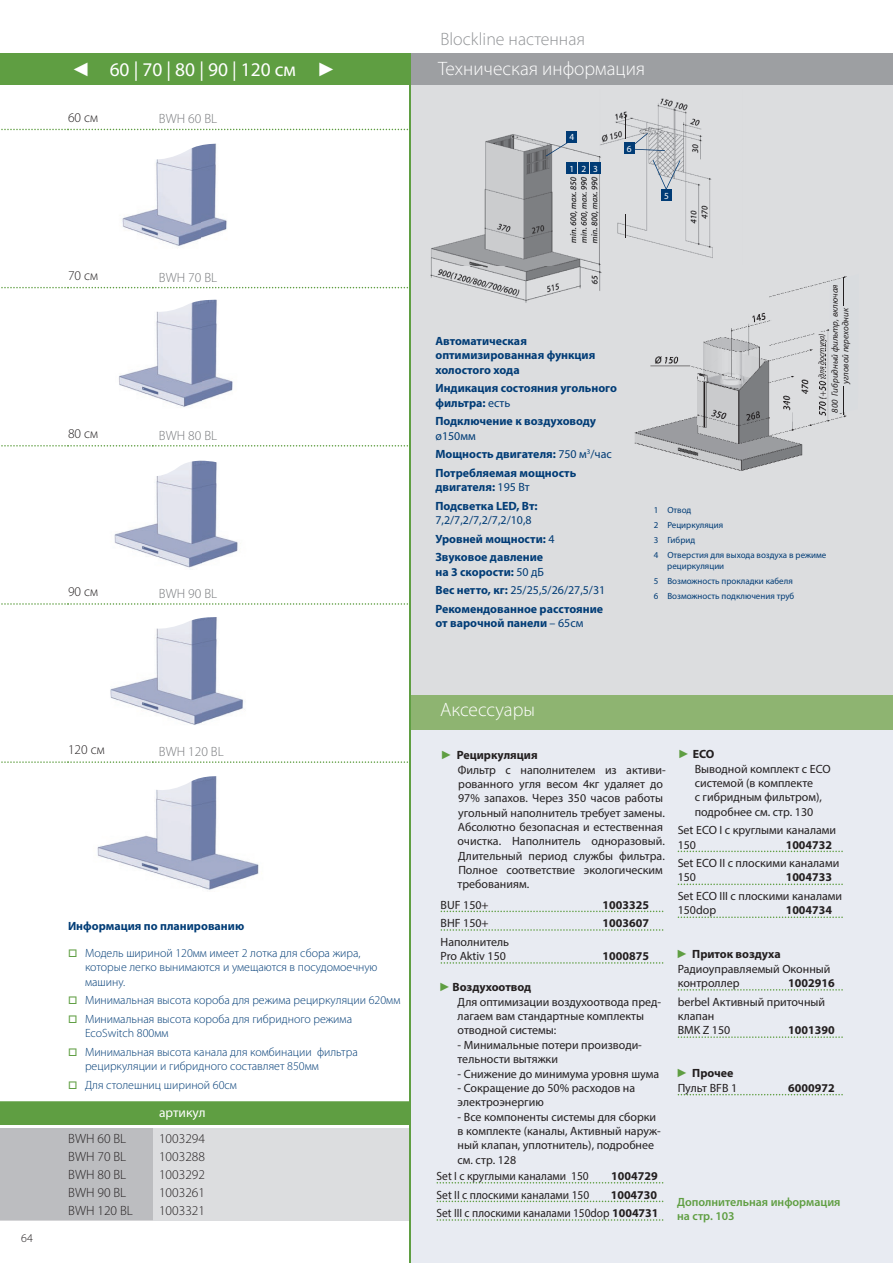
<style>
.page{position:relative;width:893px;height:1263px;background:#fff}
.page>*{position:absolute;margin:0;border:0;box-sizing:border-box;transform-origin:0 0}
.t1{font:300 19.5px "Myriad Pro";color:#fff}
.t2{font:19.5px "Myriad Pro";color:#fff}
.t3{font:300 18px "Myriad Pro";color:#939598}
.t4{font:300 13.5px/18px "Myriad Pro";color:#231f20}
.t5{font:300 13.5px "Myriad Pro";color:#76787b}
.t6{font:13.5px "Myriad Pro";color:#fff}
.t7{font:12px/14.4px "Myriad Pro";color:#231f20}
.t8{font:700 12px/18.6px "Myriad Pro";color:#013c76}
.t9{font:300 12px/18.6px "Myriad Pro";color:#013c76}
.t10{font:700 12px "Myriad Pro";color:#231f20}
.t11{font:12px "Myriad Pro";color:#231f20;scale:.96 1}
.t12{font:12px/18.6px "Myriad Pro";color:#231f20;text-align:right;scale:.95 1}
.t13{font:600 12px/14.4px "Myriad Pro";color:#5f9e42}
.t14{font:300 12px "Myriad Pro";color:#231f20}
.t15{font:9.3px "Myriad Pro";color:#fff}
.t16{font:9px/15px "Myriad Pro";color:#013c76}
.t17{font:italic 9px/10.8px "Myriad Pro";color:#231f20;text-align:center}
.t18{font:italic 8.25px "Myriad Pro";color:#231f20;scale:.95 1}
.s1{font-family:"Arial Narrow"}
.s2{font-weight:400}
.s3{font-family:"Arial Narrow";color:#5f9e42}
.s4{font-weight:700}
.s5{font-family:"Arial";font-weight:700;color:#5f9e42}
</style>
<div class="page">
<div style="left:410px;top:71px;width:483px;height:651px;background:#dcdddf"></div>
<img style="left:634px;top:280px;width:213px;height:191px">
<div style="left:411px;top:713px;width:482px;height:550px;background:#e8ebf2"></div>
<img style="left:431px;top:98px;width:282px;height:169px">
<img style="left:430px;top:267px;width:172px;height:36px">
<img style="left:619px;top:265px;width:124px;height:46px">
<svg style="left:441px;top:911px;width:222px;height:1px"></svg>
<svg style="left:441px;top:929px;width:222px;height:2px"></svg>
<svg style="left:441px;top:962px;width:222px;height:2px"></svg>
<div style="left:0;top:53px;width:411px;height:32px;background:#5f9e42"></div>
<div style="left:410px;top:53px;width:483px;height:32px;background:#9d9fa2"></div>
<div style="left:411px;top:695px;width:482px;height:34px;background:#8eb471"></div>
<hr style="left:410px;top:53px;width:1px;height:1210px;background:#5f9e42">
<img style="left:122px;top:166px;width:105px;height:80px">
<img style="left:119px;top:317px;width:114px;height:90px">
<img style="left:114px;top:483px;width:124px;height:87px">
<img style="left:110px;top:634px;width:135px;height:91px">
<img style="left:97px;top:796px;width:162px;height:94px">
<div style="left:567px;top:131px;width:10px;height:11px;background:#013c76"></div>
<div style="left:661px;top:189px;width:11px;height:12px;background:#013c76"></div>
<div style="left:567px;top:162px;width:10px;height:12px;background:#013c76"></div>
<div style="left:579px;top:162px;width:10px;height:12px;background:#013c76"></div>
<div style="left:590px;top:162px;width:11px;height:12px;background:#013c76"></div>
<svg style="left:678px;top:989px;width:165px;height:1px"></svg>
<svg style="left:678px;top:1036px;width:165px;height:2px"></svg>
<svg style="left:678px;top:851px;width:165px;height:1px"></svg>
<svg style="left:678px;top:883px;width:165px;height:2px"></svg>
<svg style="left:678px;top:916px;width:165px;height:2px"></svg>
<svg style="left:678px;top:1094px;width:165px;height:1px"></svg>
<svg style="left:1px;top:129px;width:491px;height:37px"></svg>
<svg style="left:1px;top:287px;width:491px;height:30px"></svg>
<svg style="left:1px;top:445px;width:409px;height:38px"></svg>
<svg style="left:1px;top:603px;width:409px;height:31px"></svg>
<svg style="left:1px;top:761px;width:409px;height:35px"></svg>
<svg style="left:546px;top:142px;width:22px;height:14px"></svg>
<div style="left:815px;top:332px;width:9px;height:46px;background:#dcdddf"></div>
<svg style="left:625px;top:214px;width:1px;height:24px"></svg>
<svg style="left:625px;top:115px;width:40px;height:36px"></svg>
<div style="left:624px;top:142px;width:10px;height:12px;background:#013c76"></div>
<svg style="left:653px;top:160px;width:27px;height:30px"></svg>
<svg style="left:829px;top:276px;width:18px;height:140px"></svg>
<svg style="left:0;top:1101px;width:663px;height:120px"></svg>
<p class="t14" style="left:21px;top:1230px;width:13px">64</p>
<h2 class="t3" style="left:440px;top:28px;width:146px">Blockline настенная</h2>
<h1 class="t2" style="left:71px;top:58px;width:269px"><span class="s1">◄</span> 60 | 70 | 80 | 90 | 120 см <span class="s1">►</span></h1>
<h1 class="t1" style="left:438px;top:56px;width:208px">Техническая информация</h1>
<p class="t4" style="left:68px;top:108px;width:32px">60 cм</p>
<p class="t5" style="left:159px;top:111px;width:60px">BWH 60 BL</p>
<p class="t4" style="left:68px;top:266px;width:32px">70 cм</p>
<p class="t5" style="left:159px;top:269px;width:60px">BWH 70 BL</p>
<p class="t4" style="left:68px;top:424px;width:32px">80 cм</p>
<p class="t5" style="left:159px;top:427px;width:60px">BWH 80 BL</p>
<p class="t4" style="left:68px;top:583px;width:32px">90 cм</p>
<p class="t5" style="left:159px;top:585px;width:60px">BWH 90 BL</p>
<p class="t4" style="left:68px;top:741px;width:38px">120 cм</p>
<p class="t5" style="left:159px;top:743px;width:66px">BWH 120 BL</p>
<p class="t8" style="left:68px;top:916px;width:178px">Информация по планированию</p>
<p class="t9" style="left:85px;top:945px;width:294px;line-height:14.4px">Модель шириной 120мм имеет 2 лотка для сбора жира, которые легко вынимаются и умещаются в посудомоечную машину.</p>
<p class="t9" style="left:85px;top:991px;width:317px">Минимальная высота короба для режима рециркуляции 620мм<br>Минимальная высота короба для гибридного режима</p>
<p class="t9" style="left:85px;top:1024px;width:274px">EcoSwitch 800мм<br>Минимальная высота канала для комбинации фильтра</p>
<p class="t9" style="left:85px;top:1056px;width:235px">рециркуляции и гибридного составляет 850мм<br>Для столешниц шириной 60см</p>
<p class="t6" style="left:159px;top:1104px;width:48px">артикул</p>
<p class="t4" style="left:68px;top:1129px;width:66px">BWH 60 BL<br>BWH 70 BL<br>BWH 80 BL<br>BWH 90 BL<br>BWH 120 BL</p>
<p class="t4" style="left:159px;top:1129px;width:47px;text-align:justify">1003294<br>1003288<br>1003292<br>1003261<br>1003321</p>
<p class="t15" style="left:569px;top:131px;width:6px">4</p>
<p class="t15" style="left:569px;top:163px;width:30px">123</p>
<p class="t15" style="left:627px;top:143px;width:6px">6</p>
<p class="t15" style="left:664px;top:190px;width:6px">5</p>
<p class="t8" style="left:435px;top:333px;width:161px;line-height:14.4px">Автоматическая оптимизированная функция холостого хода</p>
<p class="t8" style="left:435px;top:381px;width:183px;line-height:14.4px">Индикация состояния угольного фильтра: <span class="s2">есть</span></p>
<p class="t8" style="left:435px;top:411px;width:162px">Подключение к воздуховоду</p>
<p class="t8" style="left:435px;top:426px;width:178px"><span class="s2">ø150мм<br></span>Мощность двигателя: <span class="s2">750 м</span><sup>3</sup><span class="s2">/час<br></span>Потребляемая мощность</p>
<p class="t8" style="left:435px;top:477px;width:104px">двигателя: <span class="s2">195 Вт<br></span>Подсветка LED, Вт:</p>
<p class="t8" style="left:435px;top:510px;width:121px"><span class="s2">7,2/7,2/7,2/7,2/10,8<br></span>Уровней мощности: <span class="s2">4<br></span>Звуковое давление</p>
<p class="t8" style="left:435px;top:562px;width:171px">на 3 скорости: <span class="s2">50 дБ<br></span>Вес нетто, кг: <span class="s2">25/25,5/26/27,5/31<br></span>Рекомендованное расстояние</p>
<p class="t8" style="left:435px;top:613px;width:149px">от варочной панели <span class="s2">– 65см</span></p>
<h1 class="t1" style="left:440px;top:698px;width:97px">Аксессуары</h1>
<p class="t17" style="left:829px;top:413px;width:130px;rotate:-90deg">800 Гибридный фильтр, включая угловой переходник</p>
<p class="t18" style="left:816px;top:378px;width:49px;rotate:-90deg">для доступа)</p>
<p class="t16" style="left:654px;top:503px;width:174px">1 Отвод<br>2 Рециркуляция<br>3 Гибрид<br>4 Отверстия для выхода воздуха в режиме</p>
<p class="t16" style="left:654px;top:558px;width:142px;text-indent:13px">рециркуляции<br>5 Возможность прокладки кабеля<br>6 Возможность подключения труб</p>
<p class="t7" style="left:457px;top:748px;width:210px;text-indent:-15px"><span class="s3">►</span> <span class="s4">Рециркуляция<br></span>Фильтр с наполнителем из активи&shy;рованного угля весом 4кг удаляет до<br>97% запахов. Через 350 часов работы угольный наполнитель требует замены.<br>Абсолютно безопасная и естественная очистка. Наполнитель одноразовый.<br>Длительный период службы фильтра.<br>Полное соответствие экологическим требованиям.</p>
<p class="t7" style="left:441px;top:897px;width:50px">BUF 150+</p>
<p class="t10" style="left:603px;top:897px;width:48px">1003325</p>
<p class="t7" style="left:441px;top:916px;width:50px">BHF 150+</p>
<p class="t10" style="left:603px;top:915px;width:48px">1003607</p>
<p class="t7" style="left:441px;top:934px;width:70px">Наполнитель<br>Pro Aktiv 150</p>
<p class="t10" style="left:603px;top:948px;width:48px">1000875</p>
<p class="t7" style="left:458px;top:980px;width:205px;text-indent:-17px"><span class="s3">►</span><span class="s4">Воздухоотвод<br></span>Для оптимизации воздухоотвода пред&shy;лагаем вам стандартные комплекты отводной системы:</p>
<p class="t7" style="left:458px;top:1037px;width:186px">- Минимальные потери производи&shy;тельности вытяжки</p>
<p class="t7" style="left:458px;top:1066px;width:203px">- Снижение до минимума уровня шума</p>
<p class="t7" style="left:458px;top:1080px;width:179px">- Сокращение до 50% расходов на электроэнергию</p>
<p class="t7" style="left:458px;top:1109px;width:205px">- Все компоненты системы для сборки в комплекте (каналы, Активный наруж&shy;ный клапан, уплотнитель), подробнее см. стр. 128</p>
<p class="t7" style="left:695px;top:747px;width:137px;text-indent:-17px"><span class="s5">►</span> <span class="s4">ECO<br></span>Выводной комплект с ECO системой (в комплекте<br>с гибридным фильтром), подробнее см. стр. 130</p>
<p class="t7" style="left:678px;top:823px;width:160px">Set ECO I с круглыми каналами<br>150</p>
<p class="t10" style="left:786px;top:837px;width:48px">1004732</p>
<p class="t7" style="left:678px;top:856px;width:163px">Set ECO II с плоскими каналами<br>150</p>
<p class="t10" style="left:786px;top:869px;width:48px">1004733</p>
<p class="t7" style="left:678px;top:889px;width:166px">Set ECO III с плоскими каналами<br>150dop</p>
<p class="t10" style="left:786px;top:902px;width:48px">1004734</p>
<p class="t7" style="left:678px;top:947px;width:154px"><span class="s3">►</span> <span class="s4">Приток воздуха<br></span>Радиоуправляемый Оконный контроллер</p>
<p class="t10" style="left:788px;top:975px;width:48px">1002916</p>
<p class="t7" style="left:678px;top:994px;width:149px">berbel Активный приточный клапан<br>BMK Z 150</p>
<p class="t10" style="left:788px;top:1022px;width:48px">1001390</p>
<p class="t7" style="left:678px;top:1066px;width:61px"><span class="s3">►</span> <span class="s4">Прочее<br></span>Пульт BFB 1</p>
<p class="t10" style="left:788px;top:1080px;width:48px">6000972</p>
<p class="t11" style="left:437px;top:1168px;width:160px">Set I с круглыми каналами 150</p>
<p class="t10" style="left:611px;top:1168px;width:48px">1004729</p>
<p class="t11" style="left:437px;top:1187px;width:161px">Set II с плоскими каналами 150</p>
<p class="t12" style="left:437px;top:1185px;width:235px"><span class="s4">1004730<br></span>Set III с плоскими каналами 150dop <span class="s4">1004731</span></p>
<p class="t13" style="left:677px;top:1194px;width:165px">Дополнительная информация на стр. 103</p>
</div>
